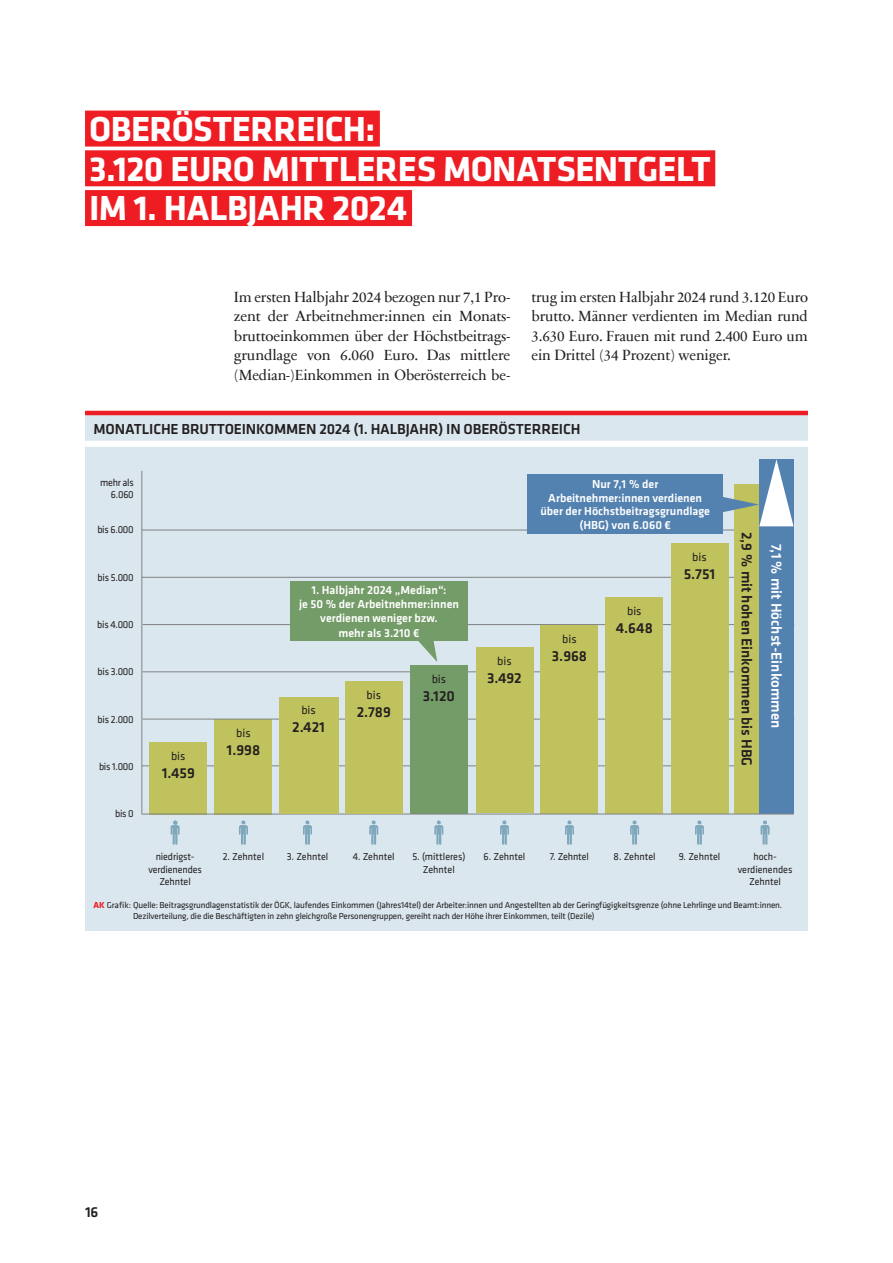
<style>
.page{position:relative;width:893px;height:1263px;background:#fff}
.page>*{position:absolute;margin:0;border:0;box-sizing:border-box;transform-origin:0 0}
.t1{font:700 36px/39.8px "Klavika Basic";letter-spacing:-.015em;color:#fff}
.t2{font:15px/19.5px "Sabon Next Com";letter-spacing:-.01em;color:#231f20;text-align:justify}
.t3{font:500 15px "Klavika Basic";letter-spacing:-.01em;color:#231f20}
.t4{font:500 15px "Klavika Basic";color:#fff}
.t5{font:500 12px/14.4px "Klavika Basic";color:#fff;text-align:center}
.t6{font:12px "Klavika Basic";color:#231f20}
.t7{font:10.5px/12.6px "Klavika Basic";letter-spacing:-.01em;color:#231f20;text-align:center;scale:.95 1}
.t8{font:9px/10.8px "Klavika Basic";letter-spacing:-.015em;color:#231f20}
.s1{font-weight:700;color:#ee1d23}
</style>
<div class="page">
<div style="left:85px;top:111px;width:295px;height:36px;background:#ee1d23"></div>
<div style="left:85px;top:150px;width:630px;height:36px;background:#ee1d23"></div>
<div style="left:85px;top:190px;width:327px;height:36px;background:#ee1d23"></div>
<div style="left:85px;top:412px;width:723px;height:519px;background:#dae7ee"></div>
<hr style="left:85px;top:411px;width:723px;height:4px;background:#ee1d23">
<div style="left:85px;top:441px;width:723px;height:6px;background:#fff"></div>
<svg style="left:239px;top:820px;width:9px;height:25px"></svg>
<svg style="left:303px;top:820px;width:9px;height:25px"></svg>
<svg style="left:369px;top:820px;width:9px;height:25px"></svg>
<svg style="left:434px;top:820px;width:9px;height:25px"></svg>
<svg style="left:500px;top:820px;width:9px;height:25px"></svg>
<svg style="left:565px;top:820px;width:9px;height:25px"></svg>
<svg style="left:630px;top:820px;width:9px;height:25px"></svg>
<svg style="left:695px;top:820px;width:9px;height:25px"></svg>
<svg style="left:760px;top:820px;width:9px;height:25px"></svg>
<hr style="left:141px;top:471px;width:1px;height:343px;background:#808285">
<hr style="left:142px;top:765px;width:652px;height:1px;background:#808285">
<hr style="left:143px;top:671px;width:651px;height:1px;background:#808285">
<hr style="left:142px;top:530px;width:650px;height:1px;background:#808285">
<hr style="left:143px;top:624px;width:651px;height:1px;background:#808285">
<hr style="left:142px;top:577px;width:650px;height:1px;background:#808285">
<div style="left:215px;top:719px;width:57px;height:96px;background:#c0c25d"></div>
<svg style="left:171px;top:820px;width:9px;height:25px"></svg>
<hr style="left:143px;top:719px;width:651px;height:1px;background:#808285">
<div style="left:150px;top:743px;width:57px;height:72px;background:#c0c25d"></div>
<div style="left:410px;top:665px;width:58px;height:149px;background:#749c68"></div>
<div style="left:476px;top:648px;width:57px;height:165px;background:#c0c25d"></div>
<div style="left:541px;top:625px;width:57px;height:189px;background:#c0c25d"></div>
<div style="left:606px;top:597px;width:57px;height:217px;background:#c0c25d"></div>
<div style="left:671px;top:543px;width:57px;height:271px;background:#c0c25d"></div>
<div style="left:735px;top:485px;width:24px;height:329px;background:#c0c25d"></div>
<div style="left:759px;top:459px;width:35px;height:355px;background:#5482b0"></div>
<hr style="left:141px;top:814px;width:653px;height:1px;background:#808285">
<div style="left:290px;top:581px;width:178px;height:60px;background:#749c68"></div>
<svg style="left:418px;top:641px;width:19px;height:21px"></svg>
<div style="left:527px;top:474px;width:196px;height:60px;background:#5482b0"></div>
<svg style="left:723px;top:459px;width:70px;height:67px"></svg>
<div style="left:279px;top:697px;width:59px;height:117px;background:#c0c25d"></div>
<div style="left:345px;top:682px;width:57px;height:132px;background:#c0c25d"></div>
<h1 class="t1" style="left:89px;top:107px;width:623px">OBERÖSTERREICH:<br>3.120 EURO MITTLERES MONATSENTGELT<br>IM 1. HALBJAHR 2024</h1>
<p class="t2" style="left:234px;top:286px;width:278px">Im ersten Halbjahr 2024 bezogen nur 7,1 Pro&shy;zent der Arbeitnehmer:innen ein Monats&shy;bruttoeinkommen über der Höchstbeitrags&shy;grundlage von 6.060 Euro. Das mittlere (Median-)Einkommen in Oberösterreich be-</p>
<p class="t2" style="left:531px;top:286px;width:278px">trug im ersten Halbjahr 2024 rund 3.120 Euro brutto. Männer verdienten im Median rund 3.630 Euro. Frauen mit rund 2.400 Euro um ein Drittel (34 Prozent) weniger.</p>
<p class="t3" style="left:94px;top:419px;width:488px">MONATLICHE BRUTTOEINKOMMEN 2024 (1. HALBJAHR) IN OBERÖSTERREICH</p>
<p class="t7" style="left:100px;top:475px;width:37px;text-align:right">mehr als<br>6.060</p>
<p class="t7" style="left:97px;top:523px;width:40px">bis 6.000</p>
<p class="t7" style="left:98px;top:571px;width:40px">bis 5.000</p>
<p class="t7" style="left:97px;top:618px;width:40px">bis 4.000</p>
<p class="t7" style="left:98px;top:665px;width:39px">bis 3.000</p>
<p class="t7" style="left:98px;top:712px;width:39px">bis 2.000</p>
<p class="t7" style="left:99px;top:759px;width:38px">bis 1.000</p>
<p class="t7" style="left:115px;top:807px;width:21px">bis 0</p>
<p class="t6" style="left:171px;top:748px;width:16px">bis</p>
<p class="t3" style="left:162px;top:763px;width:35px">1.459</p>
<p class="t6" style="left:236px;top:725px;width:16px">bis</p>
<p class="t3" style="left:227px;top:740px;width:35px">1.998</p>
<p class="t5" style="left:299px;top:582px;width:161px">1. Halbjahr 2024 „Median“:<br>je 50 % der Arbeitnehmer:innen verdienen weniger bzw.<br>mehr als 3.210 €</p>
<p class="t6" style="left:301px;top:703px;width:16px">bis</p>
<p class="t3" style="left:292px;top:717px;width:34px">2.421</p>
<p class="t6" style="left:367px;top:687px;width:16px">bis</p>
<p class="t3" style="left:357px;top:702px;width:36px">2.789</p>
<p class="t6" style="left:432px;top:671px;width:16px">bis</p>
<p class="t3" style="left:423px;top:686px;width:34px">3.120</p>
<p class="t6" style="left:497px;top:653px;width:16px">bis</p>
<p class="t3" style="left:487px;top:668px;width:36px">3.492</p>
<p class="t5" style="left:540px;top:477px;width:171px;line-height:13.5px">Nur 7,1 % der<br>Arbeitnehmer:innen verdienen über der Höchstbeitragsgrundlage (HBG) von 6.060 €</p>
<p class="t6" style="left:562px;top:631px;width:16px">bis</p>
<p class="t3" style="left:552px;top:645px;width:37px">3.968</p>
<p class="t6" style="left:627px;top:603px;width:16px">bis</p>
<p class="t3" style="left:616px;top:617px;width:38px">4.648</p>
<p class="t6" style="left:692px;top:549px;width:16px">bis</p>
<p class="t3" style="left:684px;top:563px;width:33px">5.751</p>
<p class="t3" style="left:757px;top:532px;width:236px;rotate:90deg">2,9 % mit hohen Einkommen bis HBG</p>
<p class="t4" style="left:787px;top:544px;width:186px;rotate:90deg">7,1 % mit Höchst-Einkommen</p>
<p class="t7" style="left:223px;top:850px;width:45px">2. Zehntel</p>
<p class="t7" style="left:287px;top:850px;width:45px">3. Zehntel</p>
<p class="t7" style="left:353px;top:850px;width:46px">4. Zehntel</p>
<p class="t7" style="left:412px;top:850px;width:57px">5. (mittleres)<br>Zehntel</p>
<p class="t7" style="left:484px;top:850px;width:45px">6. Zehntel</p>
<p class="t7" style="left:550px;top:850px;width:43px">7. Zehntel</p>
<p class="t7" style="left:614px;top:850px;width:46px">8. Zehntel</p>
<p class="t7" style="left:148px;top:850px;width:58px">niedrigst&shy;verdienendes<br>Zehntel</p>
<p class="t7" style="left:679px;top:850px;width:45px">9. Zehntel</p>
<p class="t7" style="left:738px;top:850px;width:59px">hoch&shy;verdienendes<br>Zehntel</p>
<p class="t8" style="left:133px;top:900px;width:651px;text-indent:-39px"><span class="s1">AK</span> Grafik: Quelle: Beitragsgrundlagenstatistik der ÖGK, laufendes Einkommen (Jahres14tel) der Arbeiter:innen und Angestellten ab der Geringfügigkeitsgrenze (ohne Lehrlinge und Beamt:innen.<br>Dezilverteilung, die die Beschäftigten in zehn gleichgroße Personengruppen, gereiht nach der Höhe ihrer Einkommen, teilt (Dezile)</p>
<p class="t3" style="left:85px;top:1202px;width:15px">16</p>
</div>
